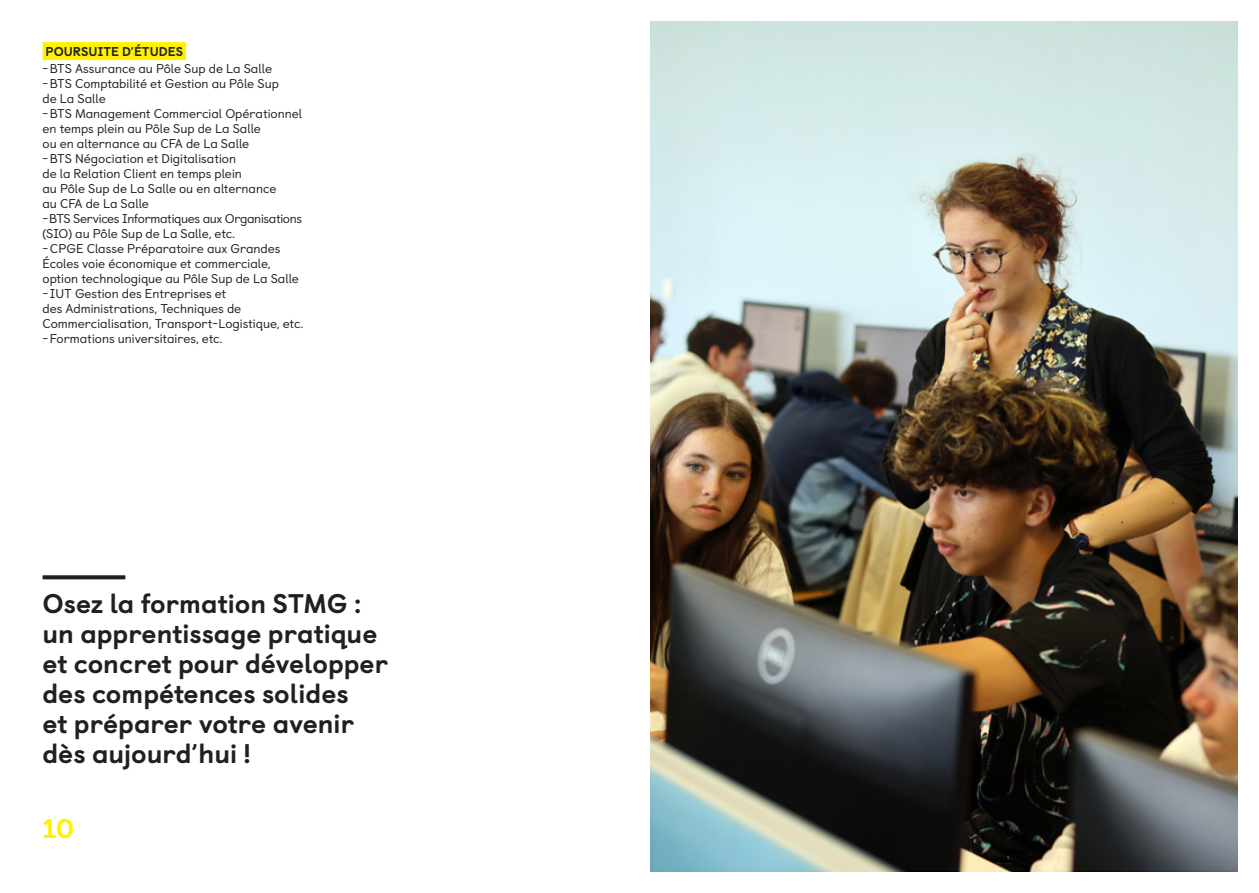
<style>
.page{position:relative;width:1259px;height:893px;background:#fff}
.page>*{position:absolute;margin:0;border:0;box-sizing:border-box;transform-origin:0 0}
.t1{font:800 27px/30px "Castledown Pro";color:#231f20}
.t2{font:800 27px "Castledown Pro";color:#fff101}
.t3{font:12.75px/15px "Castledown Pro";color:#231f20}
.t4{font:800 12.75px "Castledown Pro";color:#231f20}
</style>
<div class="page">
<div style="left:43px;top:42px;width:143px;height:18px;background:#fff101"></div>
<svg style="left:43px;top:575px;width:82px;height:4px"></svg>
<img style="left:651px;top:21px;width:586px;height:851px">
<p class="t4" style="left:46px;top:44px;width:139px">POURSUITE D’ÉTUDES</p>
<p class="t3" style="left:43px;top:61px;width:231px">- BTS Assurance au Pôle Sup de La Salle</p>
<p class="t3" style="left:43px;top:76px;width:238px">- BTS Comptabilité et Gestion au Pôle Sup de La Salle</p>
<p class="t3" style="left:43px;top:106px;width:261px">- BTS Management Commercial Opérationnel en temps plein au Pôle Sup de La Salle<br>ou en alternance au CFA de La Salle</p>
<p class="t3" style="left:43px;top:151px;width:261px">- BTS Négociation et Digitalisation<br>de la Relation Client en temps plein<br>au Pôle Sup de La Salle ou en alternance<br>au CFA de La Salle<br>-BTS Services Informatiques aux Organisations (SIO) au Pôle Sup de La Salle, etc.</p>
<p class="t3" style="left:43px;top:241px;width:258px">- CPGE Classe Préparatoire aux Grandes<br>Écoles voie économique et commerciale, option technologique au Pôle Sup de La Salle</p>
<p class="t3" style="left:43px;top:286px;width:262px">- IUT Gestion des Entreprises et<br>des Administrations, Techniques de<br>Commercialisation, Transport-Logistique, etc.</p>
<p class="t3" style="left:43px;top:331px;width:182px">- Formations universitaires, etc.</p>
<h1 class="t1" style="left:43px;top:588px;width:347px">Osez la formation STMG : un apprentissage pratique et concret pour développer des compétences solides<br>et préparer votre avenir dès aujourd’hui !</h1>
<h1 class="t2" style="left:43px;top:812px;width:33px">10</h1>
</div>
